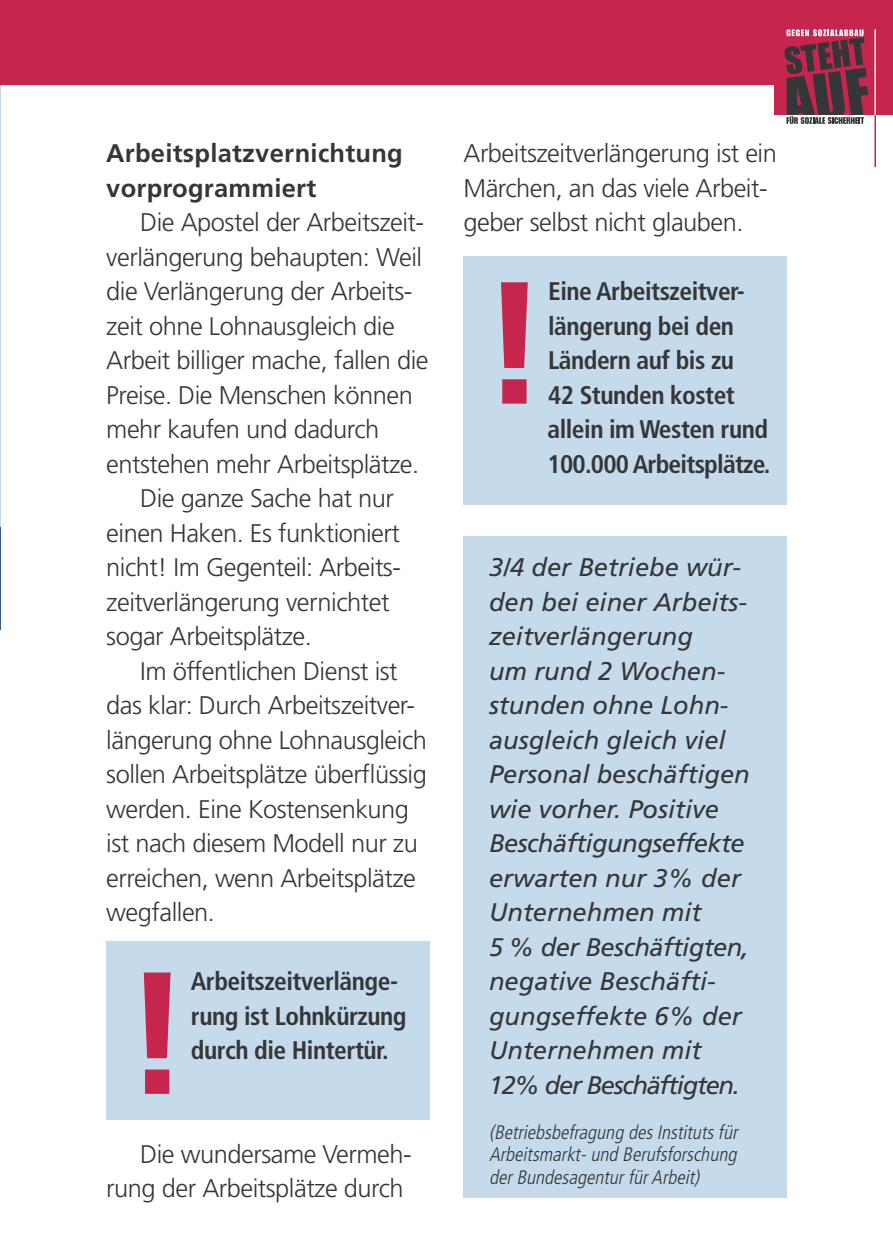
<style>
.page{position:relative;width:893px;height:1259px;background:#fff}
.page>*{position:absolute;margin:0;border:0;box-sizing:border-box;transform-origin:0 0}
.t1{font:700 173.7px "Frutiger";color:#c6254d}
.t2{font:300 25.5px/34.5px "Frutiger";letter-spacing:-.02em;color:#353638}
.t3{font:italic 25.5px/34.5px "Frutiger";color:#353638}
.t4{font:700 condensed 25.5px/34.5px "Frutiger";letter-spacing:-.02em;color:#353638}
.t5{font:700 25.5px/34.5px "Frutiger";letter-spacing:.01em;color:#353638}
.t6{font:italic 300 condensed 19.5px/22.5px "Frutiger";color:#353638;text-align:justify}
</style>
<div class="page">
<div style="left:106px;top:941px;width:323px;height:178px;background:#c5dbeb"></div>
<div style="left:463px;top:536px;width:324px;height:661px;background:#c5dbeb"></div>
<div style="left:463px;top:257px;width:324px;height:248px;background:#c5dbeb"></div>
<hr style="left:0;top:0;width:1px;height:629px;background:#c5dbeb">
<hr style="left:0;top:527px;width:1px;height:102px;background:#3a5886">
<div style="left:0;top:0;width:893px;height:85px;background:#c6254d"></div>
<div style="left:774px;top:61px;width:119px;height:54px;background:#c6254d"></div>
<hr style="left:874px;top:115px;width:2px;height:52px;background:#c6254d">
<hr style="left:874px;top:29px;width:2px;height:86px;background:#fff">
<svg style="left:785px;top:29px;width:83px;height:95px"></svg>
<p class="t5" style="left:106px;top:136px;width:298px">Arbeitsplatzvernichtung vorprogrammiert</p>
<p class="t2" style="left:140px;top:205px;width:285px">Die Apostel der Arbeitszeit-</p>
<p class="t2" style="left:106px;top:239px;width:317px">verlängerung behaupten: Weil</p>
<p class="t2" style="left:106px;top:274px;width:307px">die Verlängerung der Arbeits-</p>
<p class="t2" style="left:106px;top:308px;width:290px">zeit ohne Lohnausgleich die</p>
<p class="t2" style="left:106px;top:343px;width:324px">Arbeit billiger mache, fallen die</p>
<p class="t2" style="left:106px;top:377px;width:308px">Preise. Die Menschen können</p>
<p class="t2" style="left:106px;top:412px;width:275px">mehr kaufen und dadurch</p>
<p class="t2" style="left:106px;top:446px;width:314px">entstehen mehr Arbeitsplätze.</p>
<p class="t2" style="left:140px;top:481px;width:255px">Die ganze Sache hat nur</p>
<p class="t2" style="left:106px;top:515px;width:295px">einen Haken. Es funktioniert</p>
<p class="t2" style="left:106px;top:550px;width:296px">nicht! Im Gegenteil: Arbeits-</p>
<p class="t2" style="left:106px;top:584px;width:285px">zeitverlängerung vernichtet</p>
<p class="t2" style="left:106px;top:619px;width:207px">sogar Arbeitsplätze.</p>
<p class="t2" style="left:140px;top:653px;width:259px">Im öffentlichen Dienst ist</p>
<p class="t2" style="left:106px;top:688px;width:310px">das klar: Durch Arbeitszeitver-</p>
<p class="t2" style="left:106px;top:722px;width:322px">längerung ohne Lohnausgleich</p>
<p class="t2" style="left:106px;top:757px;width:322px">sollen Arbeitsplätze überflüssig</p>
<p class="t2" style="left:106px;top:791px;width:304px">werden. Eine Kostensenkung</p>
<p class="t2" style="left:106px;top:826px;width:313px">ist nach diesem Modell nur zu</p>
<p class="t2" style="left:106px;top:860px;width:311px">erreichen, wenn Arbeitsplätze</p>
<p class="t2" style="left:106px;top:895px;width:110px">wegfallen.</p>
<h1 class="t1" style="left:123px;top:931px;width:69px">!</h1>
<p class="t4" style="left:191px;top:964px;width:217px">Arbeitszeitverlänge&shy;rung ist Lohnkürzung durch die Hintertür.</p>
<p class="t2" style="left:106px;top:1136px;width:307px;text-indent:34px">Die wundersame Vermeh&shy;rung der Arbeitsplätze durch</p>
<p class="t2" style="left:463px;top:136px;width:315px">Arbeitszeitverlängerung ist ein<br>Märchen, an das viele Arbeit&shy;geber selbst nicht glauben.</p>
<h1 class="t1" style="left:480px;top:241px;width:69px">!</h1>
<p class="t4" style="left:547px;top:274px;width:225px">Eine Arbeitszeitver&shy;längerung bei den<br>Ländern auf bis zu<br>42 Stunden kostet allein im Westen rund<br>100.000 Arbeitsplätze.</p>
<p class="t3" style="left:489px;top:550px;width:262px">3/4 der Betriebe wür&shy;den bei einer Arbeits&shy;zeitverlängerung<br>um rund 2 Wochen&shy;stunden ohne Lohn&shy;ausgleich gleich viel<br>Personal beschäftigen wie vorher. Positive<br>Beschäftigungseffekte erwarten nur 3 % der<br>Unternehmen mit<br>5 % der Beschäftigten, negative Beschäfti&shy;gungseffekte 6 % der<br>Unternehmen mit<br>12% der Beschäftigten.</p>
<p class="t6" style="left:489px;top:1121px;width:254px">(Betriebsbefragung desInstitutsfür Arbeitsmarkt-und Berufsforschung derBundesagenturfürArbeit)</p>
</div>
